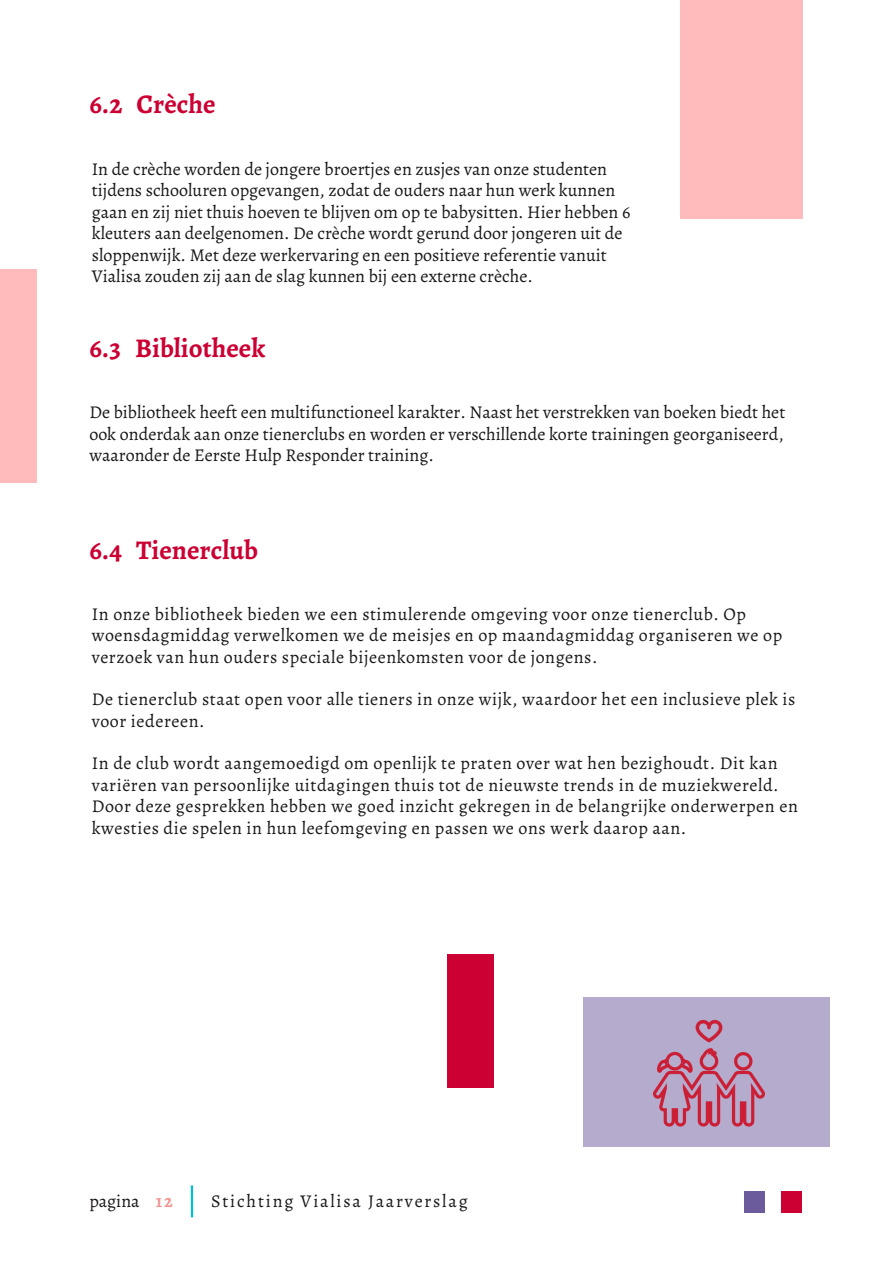
<style>
.page{position:relative;width:894px;height:1264px;background:#fff}
.page>*{position:absolute;margin:0;border:0;box-sizing:border-box;transform-origin:0 0}
.t1{font:700 27px "Alegreya";color:#c03}
.t2{font:18px/21.3px "Alegreya";letter-spacing:.03em;color:#191717}
.t3{font:18px/21.3px "Alegreya";color:#191717}
.t4{font:18px "Alegreya";letter-spacing:.1em;color:#191717}
.t5{font:700 18px "Alegreya";color:#f29692}
</style>
<div class="page">
<div style="left:0;top:269px;width:37px;height:213px;background:#fbb"></div>
<div style="left:583px;top:997px;width:246px;height:149px;background:#b5accd"></div>
<div style="left:679px;top:0;width:123px;height:219px;background:#fbb"></div>
<div style="left:446px;top:953px;width:47px;height:134px;background:#c03"></div>
<hr style="left:191px;top:1185px;width:2px;height:32px;background:#00c2cb">
<div style="left:743px;top:1190px;width:21px;height:22px;background:#6b5a9c"></div>
<div style="left:781px;top:1190px;width:20px;height:22px;background:#c03"></div>
<img style="left:653px;top:1019px;width:111px;height:108px">
<h1 class="t1" style="left:89px;top:86px;width:128px">6.2 Crèche</h1>
<p class="t3" style="left:92px;top:158px;width:540px">In de crèche worden de jongere broertjes en zusjes van onze studenten tijdens schooluren opgevangen, zodat de ouders naar hun werk kunnen gaan en zij niet thuis hoeven te blijven om op te babysitten. Hier hebben 6 kleuters aan deelgenomen. De crèche wordt gerund door jongeren uit de sloppenwijk. Met deze werkervaring en een positieve referentie vanuit Vialisa zouden zij aan de slag kunnen bij een externe crèche.</p>
<h1 class="t1" style="left:89px;top:330px;width:177px">6.3 Bibliotheek</h1>
<p class="t2" style="left:89px;top:402px;width:697px;text-align:justify">De bibliotheek heeft een multifunctioneel karakter. Naast het verstrekken van boeken biedt het ook onderdak aan onze tienerclubs en worden er verschillende korte trainingen georganiseerd, waaronder de Eerste Hulp Responder training.</p>
<h1 class="t1" style="left:89px;top:531px;width:170px">6.4 Tienerclub</h1>
<p class="t2" style="left:92px;top:603px;width:691px">In onze bibliotheek bieden we een stimulerende omgeving voor onze tienerclub. Op woensdagmiddag verwelkomen we de meisjes en op maandagmiddag organiseren we op verzoek van hun ouders speciale bijeenkomsten voor de jongens.</p>
<p class="t2" style="left:92px;top:688px;width:705px">De tienerclub staat open voor alle tieners in onze wijk, waardoor het een inclusieve plek is voor iedereen.</p>
<p class="t2" style="left:92px;top:752px;width:707px">In de club wordt aangemoedigd om openlijk te praten over wat hen bezighoudt. Dit kan variëren van persoonlijke uitdagingen thuis tot de nieuwste trends in de muziekwereld.<br>Door deze gesprekken hebben we goed inzicht gekregen in de belangrijke onderwerpen en kwesties die spelen in hun leefomgeving en passen we ons werk daarop aan.</p>
<p class="t2" style="left:89px;top:1190px;width:52px">pagina</p>
<p class="t5" style="left:156px;top:1188px;width:18px">12</p>
<p class="t4" style="left:211px;top:1188px;width:258px">Stichting Vialisa Jaarverslag</p>
</div>
